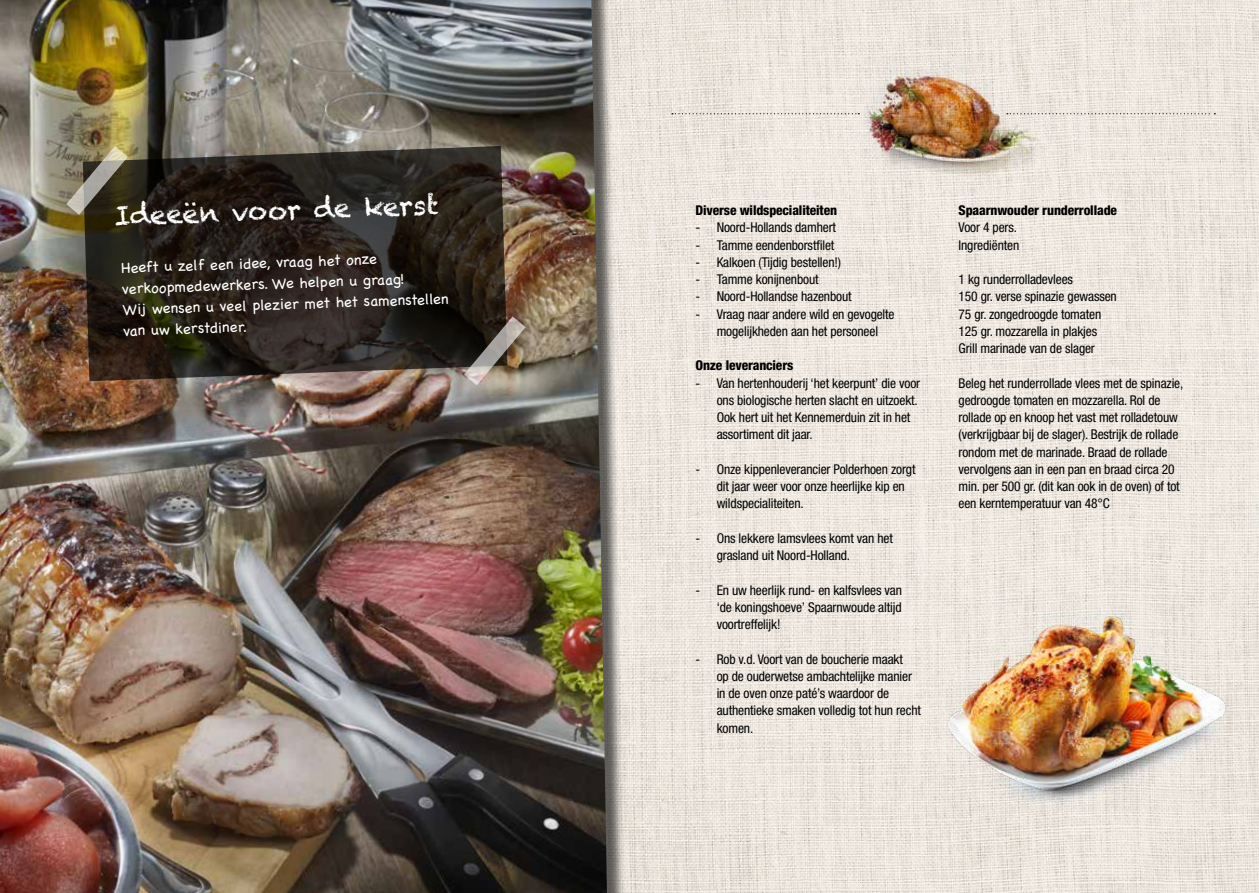
<style>
.page{position:relative;width:1259px;height:893px;background:#fff}
.page>*{position:absolute;margin:0;border:0;box-sizing:border-box;transform-origin:0 0}
.t1{font:26.55px "Chalkduster";color:#fff}
.t2{font:15px/21px "Chalkboard";color:#fff}
.t3{font:condensed 13.5px/17.2px "Helvetica Neue";letter-spacing:-.01em;color:#000}
.t4{font:800 condensed 13.5px "Helvetica Neue";letter-spacing:-.01em;color:#000}
</style>
<div class="page">
<img style="left:626px;top:0;width:633px;height:893px">
<div style="left:0;top:0;width:626px;height:893px;background:#000;opacity:.6"></div>
<img style="left:0;top:0;width:607px;height:893px">
<svg style="left:672px;top:113px;width:183px;height:1px"></svg>
<svg style="left:1053px;top:113px;width:162px;height:1px"></svg>
<img style="left:855px;top:53px;width:198px;height:131px">
<img style="left:923px;top:595px;width:317px;height:217px">
<svg style="left:83px;top:146px;width:424px;height:235px;background:#2e2720"></svg>
<img style="left:464px;top:316px;width:61px;height:69px">
<svg style="left:66px;top:146px;width:62px;height:69px;background:#756e5a"></svg>
<h1 class="t1" style="left:114px;top:200px;width:326px;rotate:-2deg">Ideeën voor de kerst</h1>
<p class="t2" style="left:121px;top:257px;width:327px;rotate:-2deg">Heeft u zelf een idee, vraag het onze verkoopmedewerkers. We helpen u graag!<br>Wij wensen u veel plezier met het samenstellen van uw kerstdiner.</p>
<p class="t4" style="left:695px;top:202px;width:143px">Diverse wildspecialiteiten</p>
<p class="t3" style="left:695px;top:219px;width:142px">- Noord-Hollands damhert</p>
<p class="t3" style="left:695px;top:236px;width:140px">- Tamme eendenborstfilet</p>
<p class="t3" style="left:695px;top:253px;width:147px">- Kalkoen (Tijdig bestellen!)</p>
<p class="t3" style="left:695px;top:271px;width:125px">- Tamme konijnenbout</p>
<p class="t3" style="left:695px;top:288px;width:158px">- Noord-Hollandse hazenbout</p>
<p class="t3" style="left:695px;top:305px;width:201px;text-align:center">- Vraag naar andere wild en gevogelte mogelijkheden aan het personeel</p>
<p class="t4" style="left:695px;top:357px;width:100px">Onze leveranciers</p>
<p class="t3" style="left:716px;top:374px;width:205px;text-indent:-21px">- Van hertenhouderij ‘het keerpunt’ die voor ons biologische herten slacht en uitzoekt.<br>Ook hert uit het Kennemerduin zit in het assortiment dit jaar.</p>
<p class="t3" style="left:716px;top:460px;width:200px;text-indent:-21px">- Onze kippenleverancier Polderhoen zorgt dit jaar weer voor onze heerlijke kip en wildspecialiteiten.</p>
<p class="t3" style="left:716px;top:529px;width:178px;text-indent:-21px">- Ons lekkere lamsvlees komt van het grasland uit Noord-Holland.</p>
<p class="t3" style="left:716px;top:581px;width:187px;text-align:justify;text-indent:-21px">- En uw heerlijk rund- en kalfsvlees van ‘de koningshoeve’ Spaarnwoude altijd voortreffelijk!</p>
<p class="t3" style="left:716px;top:650px;width:206px;text-indent:-21px">- Rob v.d. Voort van de boucherie maakt<br>op de ouderwetse ambachtelijke manier in de oven onze paté’s waardoor de authentieke smaken volledig tot hun recht komen.</p>
<p class="t4" style="left:958px;top:202px;width:160px">Spaarnwouder runderrollade</p>
<p class="t3" style="left:958px;top:219px;width:62px">Voor 4 pers.<br>Ingrediënten</p>
<p class="t3" style="left:958px;top:271px;width:160px">1 kg runderrolladevlees<br>150 gr. verse spinazie gewassen<br>75 gr. zongedroogde tomaten<br>125 gr. mozzarella in plakjes<br>Grill marinade van de slager</p>
<p class="t3" style="left:958px;top:374px;width:226px">Beleg het runderrollade vlees met de spinazie, gedroogde tomaten en mozzarella. Rol de rollade op en knoop het vast met rolladetouw (verkrijgbaar bij de slager). Bestrijk de rollade rondom met de marinade. Braad de rollade vervolgens aan in een pan en braad circa 20 min. per 500 gr. (dit kan ook in de oven) of tot een kerntemperatuur van 48°C</p>
</div>
